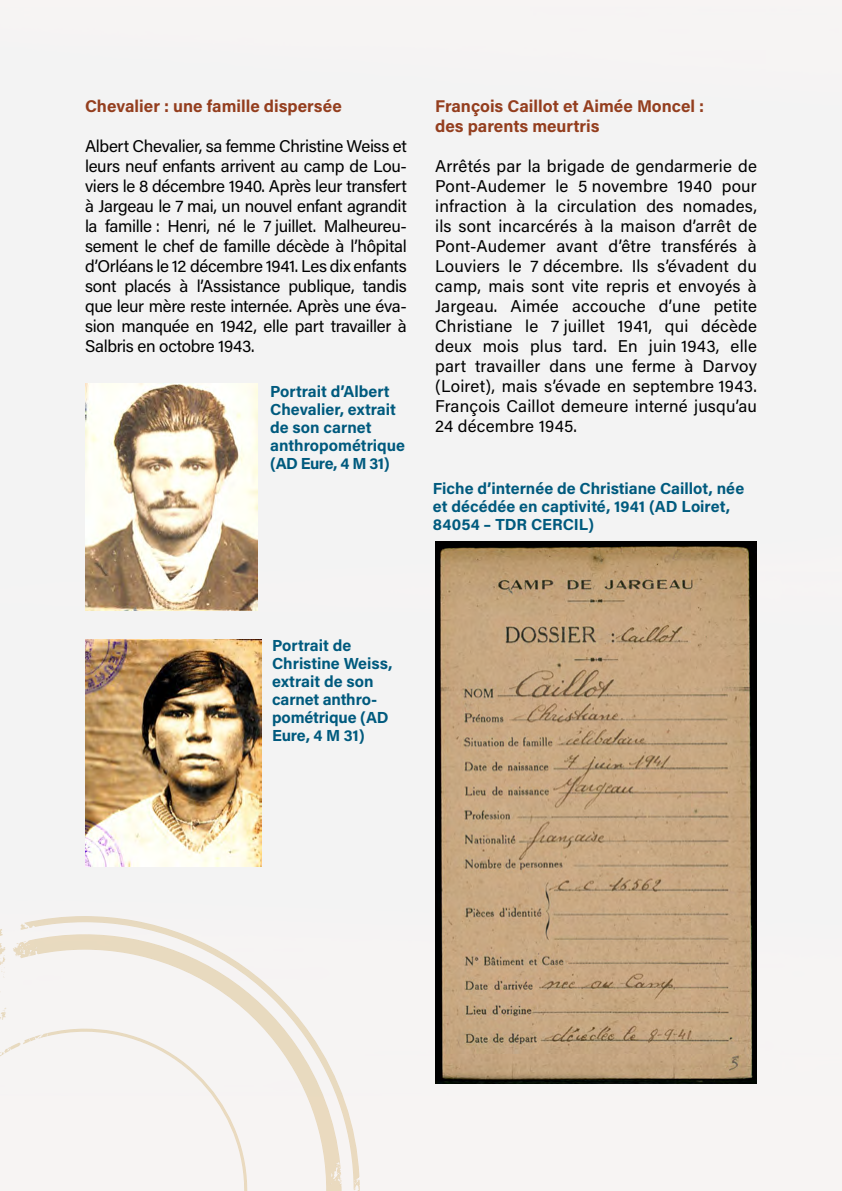
<style>
.page{position:relative;width:842px;height:1191px;background:#f3f3f3}
.page>*{position:absolute;margin:0;border:0;box-sizing:border-box;transform-origin:0 0}
.t1{font:17px/20px "Acumin Pro";letter-spacing:-.005em;color:#000;text-align:justify}
.t2{font:700 17px/20px "Acumin Pro";color:#943e1e}
.t3{font:700 16px/18px "Acumin Pro";color:#005a7e}
</style>
<div class="page">
<div style="left:0;top:1028px;width:24px;height:163px;background:#f7f4f3"></div>
<svg style="left:24px;top:916px;width:336px;height:275px;fill:#f6f4f3"></svg>
<svg style="left:20px;top:923px;width:8px;height:7px"></svg>
<svg style="left:0;top:928px;width:7px;height:92px"></svg>
<img style="left:85px;top:383px;width:173px;height:227px">
<img style="left:85px;top:639px;width:177px;height:227px">
<img style="left:435px;top:541px;width:322px;height:542px">
<p class="t2" style="left:85px;top:95px;width:258px">Chevalier : une famille dispersée</p>
<p class="t1" style="left:85px;top:135px;width:323px">Albert Chevalier, sa femme Christine Weiss et leurs neuf enfants arrivent au camp de Lou&shy;viers le 8 décembre 1940. Après leur transfert à Jargeau le 7 mai, un nouvel enfant agrandit la famille : Henri, né le 7 juillet. Malheureu&shy;sement le chef de famille décède à l’hôpital d’Orléans le 12 décembre 1941. Les dix enfants sont placés à l’Assistance publique, tandis que leur mère reste internée. Après une éva&shy;sion manquée en 1942, elle part travailler à Salbris en octobre 1943.</p>
<p class="t3" style="left:270px;top:382px;width:136px">Portrait d’Albert<br>Chevalier, extrait de son carnet anthropométrique (AD Eure, 4 M 31)</p>
<p class="t2" style="left:435px;top:95px;width:271px">François Caillot et Aimée Moncel : des parents meurtris</p>
<p class="t1" style="left:435px;top:155px;width:323px">Arrêtés par la brigade de gendarmerie de Pont-Audemer le 5 novembre 1940 pour infraction à la circulation des nomades, ils sont incarcérés à la maison d’arrêt de Pont-Audemer avant d’être transférés à Louviers le 7 décembre. Ils s’évadent du camp, mais sont vite repris et envoyés à Jargeau. Aimée accouche d’une petite Christiane le 7 juillet 1941, qui décède deux mois plus tard. En juin 1943, elle part travailler dans une ferme à Darvoy (Loiret), mais s’évade en septembre 1943.<br>François Caillot demeure interné jusqu’au 24 décembre 1945.</p>
<p class="t3" style="left:433px;top:478px;width:313px">Fiche d’internée de Christiane Caillot, née et décédée en captivité, 1941 (AD Loiret,<br>84054 – TDR CERCIL)</p>
<p class="t3" style="left:272px;top:636px;width:122px">Portrait de<br>Christine Weiss, extrait de son carnet anthro&shy;pométrique (AD<br>Eure, 4 M 31)</p>
</div>
